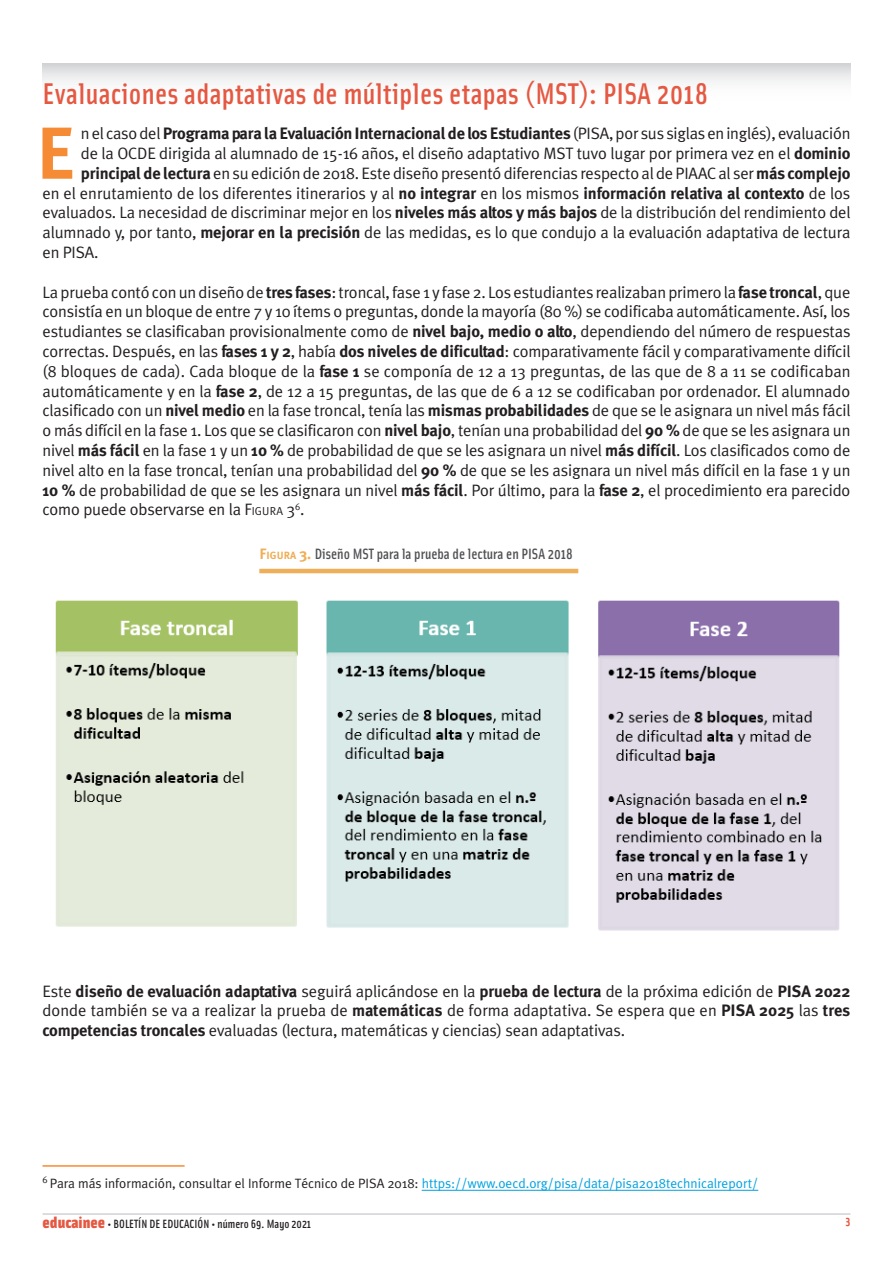
<style>
.page{position:relative;width:893px;height:1263px;background:#fff}
.page>*{position:absolute;margin:0;border:0;box-sizing:border-box;transform-origin:0 0}
.t1{font:700 73.5px "Meta Plus";color:#f58b34}
.t2{font:500 30px "Solex";letter-spacing:.01em;color:#e55842}
.t3{font:16.5px/19.8px "Meta Plus Normal";letter-spacing:-.01em;color:#231f20;text-align:justify}
.t4{font:700 16.5px "Meta Plus";letter-spacing:-.015em;color:#231f20}
.NOMBRE_DE_GRAFICOS{font:500 15px "Solex";color:#505154}
.t5{font:13.5px "Meta Plus Normal";color:#231f20}
.t6{font:500 12px "Solex";color:#231f20}
.t7{font:700 12px "Solex";color:#e55842}
.s1{font-family:"Meta Plus Normal";font-weight:400}
.s2{font-family:"Meta Plus";font-weight:700}
.s3{font-style:inherit}
.s4{font-size:11.55px}
.s5{font-family:"Meta Plus";font-weight:700;color:#efae58}
.s6{font-family:"Meta Plus";font-weight:700;font-size:10.5px;color:#efae58}
.s7{color:#00a1e0}
.s8{font-weight:900;font-size:16.5px;color:#e55842}
</style>
<div class="page">
<hr style="left:43px;top:1213px;width:807px;height:2px;background:#d1d2d4">
<div style="left:43px;top:64px;width:807px;height:48px;background:linear-gradient(to bottom,#e0e1e3,#fff)"></div>
<hr style="left:259px;top:569px;width:319px;height:4px;background:#efae58">
<img style="left:55px;top:600px;width:785px;height:331px">
<hr style="left:43px;top:1165px;width:142px;height:2px;background:#f58b34">
<hr style="left:422px;top:1190px;width:336px;height:1px;background:#00a1e0">
<p class="t2" style="left:43px;top:74px;width:667px">Evaluaciones adaptativas de múltiples etapas (MST): PISA 2018</p>
<p class="t1" style="left:36px;top:111px;width:41px">E</p>
<p class="t4" style="left:81px;top:124px;width:771px"><span class="s1">n el caso del</span> Programa para la Evaluación Internacional de los Estudiantes <span class="s1">(PISA, por sus siglas en inglés), evaluación</span></p>
<p class="t3" style="left:81px;top:143px;width:771px">de la OCDE dirigida al alumnado de 15-16 años, el diseño adaptativo MST tuvo lugar por primera vez en el <span class="s2">dominio</span></p>
<p class="t3" style="left:81px;top:163px;width:771px"><span class="s2">principal de lectura</span> en su edición de 2018. Este diseño presentó diferencias respecto al de PIAAC al ser <span class="s2">más complejo</span></p>
<p class="t3" style="left:43px;top:183px;width:809px">en el enrutamiento de los diferentes itinerarios y al <span class="s2">no integrar</span> en los mismos <span class="s2">información relativa al contexto</span> de los</p>
<p class="t3" style="left:43px;top:202px;width:809px">evaluados. La necesidad de discriminar mejor en los <span class="s2">niveles más altos y más bajos</span> de la distribución del rendimiento del</p>
<p class="t3" style="left:43px;top:222px;width:809px">alumnado y, por tanto, <span class="s2">mejorar en la precisión</span> de las medidas, es lo que condujo a la evaluación adaptativa de lectura</p>
<p class="t3" style="left:43px;top:242px;width:58px">en PISA.</p>
<p class="t3" style="left:43px;top:282px;width:809px">La prueba contó con un diseño de <span class="s2">tres fases</span>: troncal, fase 1 y fase 2. Los estudiantes realizaban primero la <span class="s2">fase troncal</span>, que consistía en un bloque de entre 7 y 10 ítems o preguntas, donde la mayoría (80 %) se codificaba automáticamente. Así, los estudiantes se clasificaban provisionalmente como de <span class="s2">nivel bajo, medio o alto</span>, dependiendo del número de respuestas correctas. Después, en las <span class="s2">fases 1 y 2</span>, había <span class="s2">dos niveles de dificultad</span>: comparativamente fácil y comparativamente difícil (8 bloques de cada). Cada bloque de la <span class="s2">fase 1</span> se componía de 12 a 13 preguntas, de las que de 8 a 11 se codificaban automáticamente y en la <span class="s2">fase 2</span>, de 12 a 15 preguntas, de las que de 6 a 12 se codificaban por ordenador. El alumnado clasificado con un <span class="s2">nivel medio</span> en la fase troncal, tenía las <span class="s2">mismas probabilidades</span> de que se le asignara un nivel más fácil o más difícil en la fase 1. Los que se clasificaron con <span class="s2">nivel bajo</span>, tenían una probabilidad del <span class="s2">90 %</span> de que se les asignara un nivel <span class="s2">más fácil</span> en la fase 1 y un <span class="s2">10 %</span> de probabilidad de que se les asignara un nivel <span class="s2">más difícil</span>. Los clasificados como de nivel alto en la fase troncal, tenían una probabilidad del <span class="s2">90 %</span> de que se les asignara un nivel más difícil en la fase 1 y un <span class="s2">10 %</span> de probabilidad de que se les asignara un nivel <span class="s2">más fácil</span>. Por último, para la <span class="s2">fase 2</span>, el procedimiento era parecido como puede observarse en la <span class="s3">F</span><span class="s4">IGURA</span> 3<sup>6</sup>.</p>
<p class="NOMBRE_DE_GRAFICOS" style="left:259px;top:544px;width:315px"><span class="s5">F</span><span class="s6">IGURA</span> <span class="s5">3.</span> Diseño MST para la prueba de lectura en PISA 2018</p>
<p class="t3" style="left:42px;top:981px;width:809px">Este <span class="s2">diseño de evaluación adaptativa</span> seguirá aplicándose en la <span class="s2">prueba de lectura</span> de la próxima edición de <span class="s2">PISA 2022 </span>donde también se va a realizar la prueba de <span class="s2">matemáticas</span> de forma adaptativa. Se espera que en <span class="s2">PISA 2025</span> las <span class="s2">tres competencias troncales</span> evaluadas (lectura, matemáticas y ciencias) sean adaptativas.</p>
<p class="t5" style="left:43px;top:1176px;width:717px"><sup>6</sup> Para más información, consultar el Informe Técnico de PISA 2018: <span class="s7">https://www.oecd.org/pisa/data/pisa2018technicalreport/</span></p>
<p class="t6" style="left:43px;top:1216px;width:270px"><span class="s8">educainee</span> • BOLETÍN DE EDUCACIÓN • número 69. Mayo 2021</p>
<p class="t7" style="left:846px;top:1213px;width:6px">3</p>
</div>
